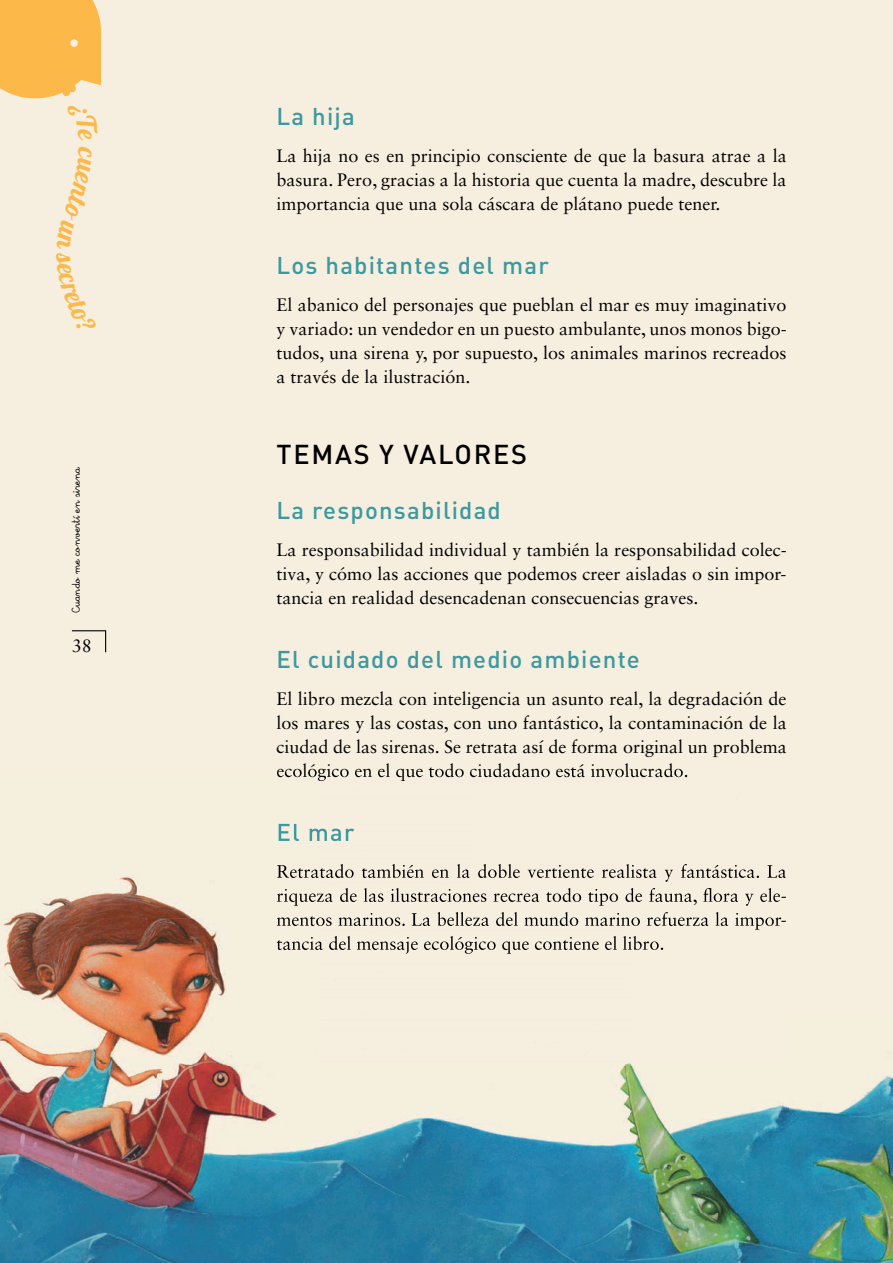
<style>
.page{position:relative;width:893px;height:1263px;background:#f6eedf}
.page>*{position:absolute;margin:0;border:0;box-sizing:border-box;transform-origin:0 0}
.t1{font:27px "DIN Medium Alternate";letter-spacing:.065em;color:#000}
.t2{font:24px "DIN Medium Alternate";letter-spacing:.05em;color:#3b999f}
.t3{font:18px/24px "Sabon LT Std";color:#000;text-align:justify}
.t4{font:12px "Escolar Pro Negra";color:#000}
</style>
<div class="page">
<svg style="left:72px;top:630px;width:35px;height:23px"></svg>
<img style="left:0;top:823px;width:296px;height:243px">
<img style="left:788px;top:1075px;width:105px;height:188px">
<img style="left:0;top:1066px;width:788px;height:197px">
<img style="left:277px;top:771px;width:410px;height:10px">
<img style="left:279px;top:824px;width:75px;height:17px">
<img style="left:277px;top:864px;width:509px;height:18px">
<img style="left:277px;top:888px;width:509px;height:18px">
<img style="left:277px;top:912px;width:509px;height:18px">
<img style="left:277px;top:936px;width:386px;height:18px">
<svg style="left:703px;top:888px;width:9px;height:14px"></svg>
<svg style="left:0;top:0;width:101px;height:99px"></svg>
<p class="t4" style="left:70px;top:613px;width:148px;rotate:-90deg">Cuando me convertí en sirena</p>
<p class="t3" style="left:72px;top:634px;width:22px">38</p>
<h2 class="t2" style="left:276px;top:101px;width:80px">La hija</h2>
<p class="t3" style="left:276px;top:144px;width:512px">La hija no es en principio consciente de que la basura atrae a la basura. Pero, gracias a la historia que cuenta la madre, descubre la importancia que una sola cáscara de plátano puede tener.</p>
<h2 class="t2" style="left:276px;top:250px;width:274px">Los habitantes del mar</h2>
<p class="t3" style="left:276px;top:292px;width:512px">El abanico del personajes que pueblan el mar es muy imaginativo y variado: un vendedor en un puesto ambulante, unos monos bigo&shy;tudos, una sirena y, por supuesto, los animales marinos recreados a través de la ilustración.</p>
<h1 class="t1" style="left:277px;top:437px;width:252px">TEMAS Y VALORES</h1>
<h2 class="t2" style="left:276px;top:495px;width:226px">La responsabilidad</h2>
<p class="t3" style="left:276px;top:538px;width:512px">La responsabilidad individual y también la responsabilidad colec&shy;tiva, y cómo las acciones que podemos creer aisladas o sin impor&shy;tancia en realidad desencadenan consecuencias graves.</p>
<h2 class="t2" style="left:276px;top:644px;width:365px">El cuidado del medio ambiente</h2>
<p class="t3" style="left:276px;top:686px;width:512px">El libro mezcla con inteligencia un asunto real, la degradación de los mares y las costas, con uno fantástico, la contaminación de la ciudad de las sirenas. Se retrata así de forma original un problema ecológico en el que todo ciudadano está involucrado.</p>
</div>
